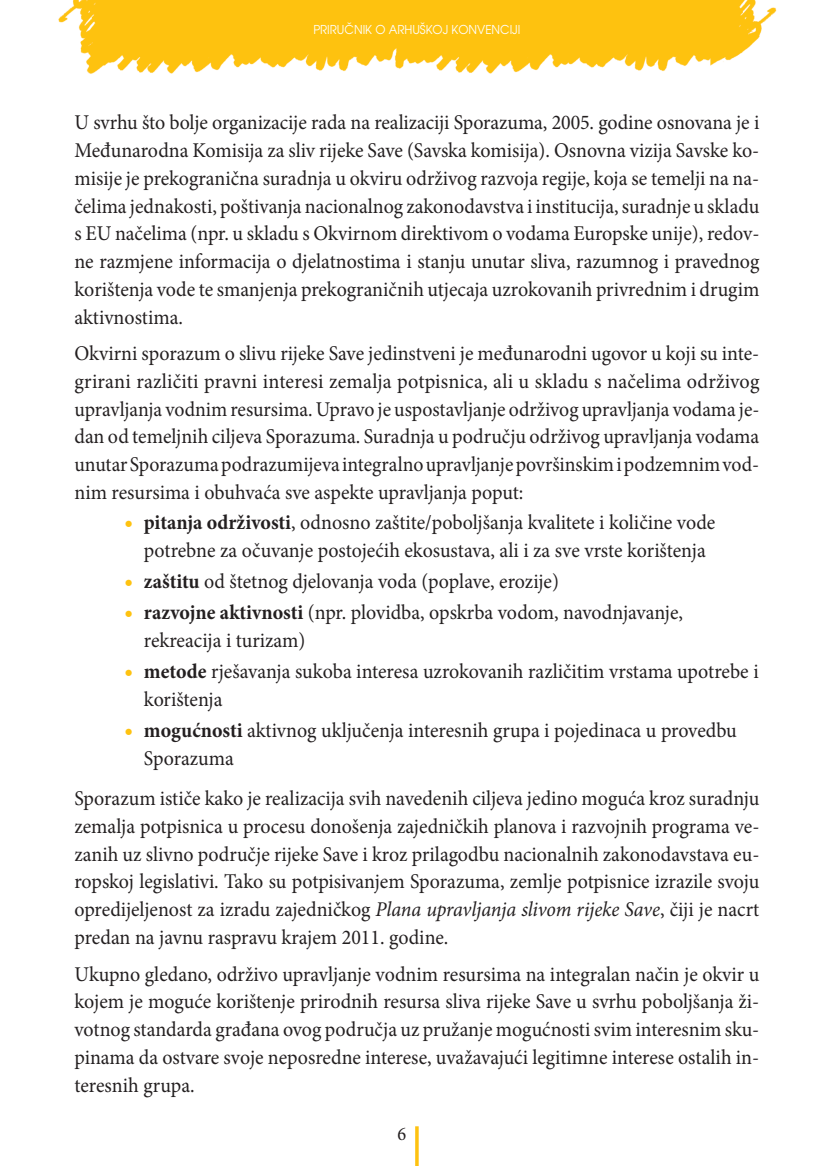
<style>
.page{position:relative;width:819px;height:1166px;background:#fff}
.page>*{position:absolute;margin:0;border:0;box-sizing:border-box;transform-origin:0 0}
.t1{font:21px/27.8px "Minion Pro";color:#231f20;text-align:justify;scale:.95 1}
.t2{font:19.25px "Minion Pro";color:#231f20;scale:.95 1}
.t3{font:12.25px "Avant Garde Plain";color:#fff;scale:.95 1}
.s1{font-size:23.62px;color:#fec210}
.s2{font-weight:700}
.s3{font-style:italic}
</style>
<div class="page">
<img style="left:58px;top:0;width:718px;height:74px">
<hr style="left:415px;top:1126px;width:3px;height:40px;background:#fec210">
<p class="t3" style="left:313px;top:22px;width:219px">PRIRU»NIK O ARHU©KOJ KONVENCIJI</p>
<p class="t1" style="left:74px;top:111px;width:722px">U svrhu što bolje organizacije rada na realizaciji Sporazuma, 2005. godine osnovana je i Međunarodna Komisija za sliv rijeke Save (Savska komisija). Osnovna vizija Savske ko&shy;misije je prekogranična suradnja u okviru održivog razvoja regije, koja se temelji na na&shy;čelima jednakosti, poštivanja nacionalnog zakonodavstva i institucija, suradnje u skladu s EU načelima (npr. u skladu s Okvirnom direktivom o vodama Europske unije), redov&shy;ne razmjene informacija o djelatnostima i stanju unutar sliva, razumnog i pravednog korištenja vode te smanjenja prekograničnih utjecaja uzrokovanih privrednim i drugim aktivnostima.</p>
<p class="t1" style="left:74px;top:342px;width:722px">Okvirni sporazum o slivu rijeke Save jedinstveni je međunarodni ugovor u koji su inte&shy;grirani različiti pravni interesi zemalja potpisnica, ali u skladu s načelima održivog upravljanja vodnim resursima. Upravo je uspostavljanje održivog upravljanja vodama je&shy;dan od temeljnih ciljeva Sporazuma. Suradnja u području održivog upravljanja vodama unutar Sporazuma podrazumijeva integralno upravljanje površinskim i podzemnim vod&shy;nim resursima i obuhvaća sve aspekte upravljanja poput:</p>
<p class="t1" style="left:124px;top:510px;width:624px;text-align:center"><span class="s1">•</span> <span class="s2">pitanja održivosti</span>, odnosno zaštite/poboljšanja kvalitete i količine vode potrebne za očuvanje postojećih ekosustava, ali i za sve vrste korištenja</p>
<p class="t1" style="left:124px;top:569px;width:459px"><span class="s1">•</span> <span class="s2">zaštitu</span> od štetnog djelovanja voda (poplave, erozije)</p>
<p class="t1" style="left:144px;top:601px;width:569px;text-indent:-20px"><span class="s1">•</span> <span class="s2">razvojne aktivnosti</span> (npr. plovidba, opskrba vodom, navodnjavanje, rekreacija i turizam)</p>
<p class="t1" style="left:144px;top:659px;width:648px;text-indent:-20px"><span class="s1">•</span> <span class="s2">metode</span> rješavanja sukoba interesa uzrokovanih različitim vrstama upotrebe i korištenja</p>
<p class="t1" style="left:144px;top:718px;width:625px;text-indent:-20px"><span class="s1">•</span> <span class="s2">mogućnosti</span> aktivnog uključenja interesnih grupa i pojedinaca u provedbu<br>Sporazuma</p>
<p class="t1" style="left:74px;top:786px;width:722px">Sporazum ističe kako je realizacija svih navedenih ciljeva jedino moguća kroz suradnju zemalja potpisnica u procesu donošenja zajedničkih planova i razvojnih programa ve&shy;zanih uz slivno područje rijeke Save i kroz prilagodbu nacionalnih zakonodavstava eu&shy;ropskoj legislativi. Tako su potpisivanjem Sporazuma, zemlje potpisnice izrazile svoju opredijeljenost za izradu zajedničkog <span class="s3">Plana upravljanja slivom rijeke Save</span>, čiji je nacrt predan na javnu raspravu krajem 2011. godine.</p>
<p class="t1" style="left:74px;top:962px;width:722px">Ukupno gledano, održivo upravljanje vodnim resursima na integralan način je okvir u kojem je moguće korištenje prirodnih resursa sliva rijeke Save u svrhu poboljšanja ži&shy;votnog standarda građana ovog područja uz pružanje mogućnosti svim interesnim sku&shy;pinama da ostvare svoje neposredne interese, uvažavajući legitimne interese ostalih in&shy;teresnih grupa.</p>
<p class="t2" style="left:397px;top:1127px;width:11px">6</p>
</div>
